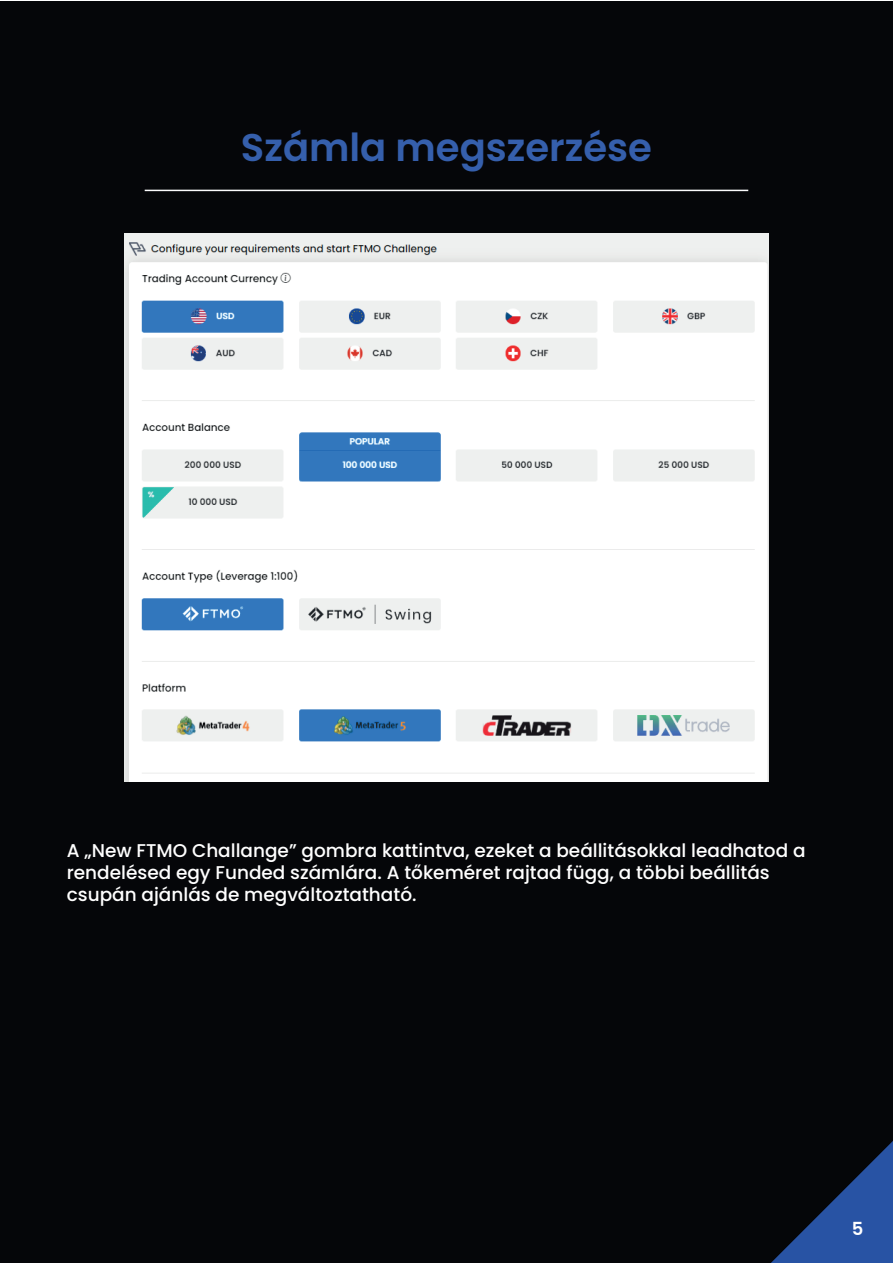
<style>
.page{position:relative;width:893px;height:1263px;background:#fff}
.page>*{position:absolute;margin:0;border:0;box-sizing:border-box;transform-origin:0 0}
.t1{font:600 38.55px "Poppins";color:#355fac}
.t2{font:500 18.45px/22.2px "Poppins";color:#fff}
.t3{font:600 18px "Poppins";color:#fff}
</style>
<div class="page">
<div style="left:0;top:1px;width:892px;height:1262px;background:#050609"></div>
<svg style="left:771px;top:1141px;width:122px;height:122px"></svg>
<hr style="left:145px;top:190px;width:603px;height:1px;background:#fbfbfc">
<img style="left:125px;top:233px;width:643px;height:548px">
<h1 class="t1" style="left:241px;top:125px;width:413px">Számla megszerzése</h1>
<p class="t2" style="left:67px;top:839px;width:740px">A „New FTMO Challange” gombra kattintva, ezeket a beállitásokkal leadhatod a rendelésed egy Funded számlára. A tőkeméret rajtad függ, a többi beállitás csupán ajánlás de megváltoztatható.</p>
<p class="t3" style="left:852px;top:1218px;width:13px">5</p>
</div>
